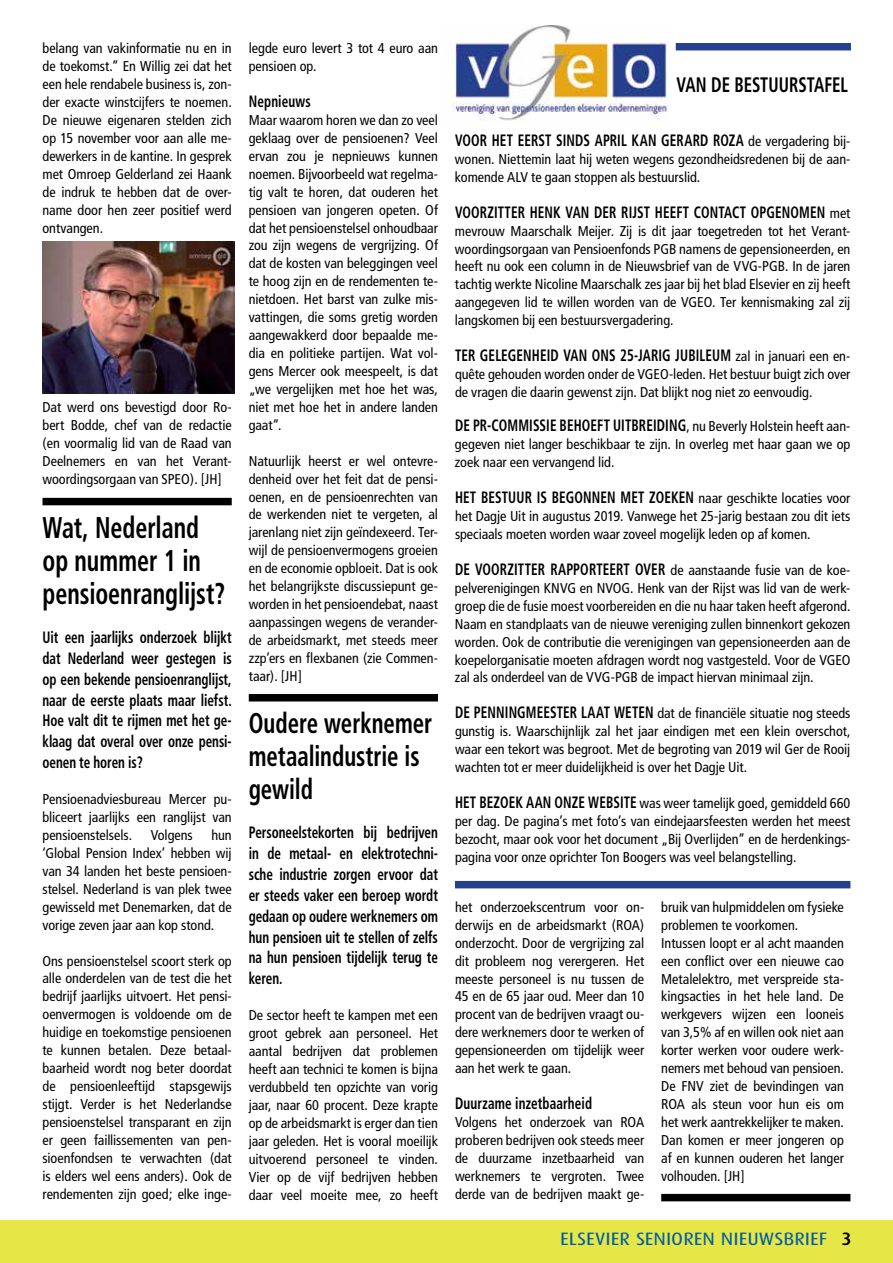
<style>
.page{position:relative;width:893px;height:1263px;background:#fff}
.page>*{position:absolute;margin:0;border:0;box-sizing:border-box;transform-origin:0 0}
.t1{font:700 condensed 30px/32.8px "Frutiger";color:#000;scale:.8 1}
.t2{font:700 condensed 28.5px/32.8px "Frutiger";color:#000;scale:.8 1}
.t3{font:700 condensed 21px "Frutiger";color:#000;scale:.8 1}
.t4{font:18px "Dax Condensed";color:#005daa;scale:1.25 1}
.t5{font:700 condensed 16.5px/20.9px "Frutiger";letter-spacing:.005em;color:#000;text-align:justify;scale:.8 1}
.t6{font:condensed 14.25px/18px "Frutiger";letter-spacing:-.005em;color:#000;text-align:justify}
.s1{font-weight:400;font-size:14.25px}
.s2{font-weight:700;font-size:16.5px}
.s3{font-weight:500;color:#000}
</style>
<div class="page">
<div style="left:0;top:1220px;width:893px;height:43px;background:#e6e646"></div>
<div style="left:43px;top:498px;width:189px;height:7px;background:#000"></div>
<img style="left:43px;top:242px;width:191px;height:151px">
<div style="left:249px;top:694px;width:189px;height:7px;background:#000"></div>
<div style="left:455px;top:881px;width:395px;height:7px;background:#25408f"></div>
<img style="left:451px;top:25px;width:218px;height:101px">
<div style="left:676px;top:43px;width:175px;height:7px;background:#25408e"></div>
<div style="left:661px;top:1194px;width:189px;height:7px;background:#000"></div>
<p class="t6" style="left:43px;top:39px;width:191px">belang van vakinformatie nu en in de toekomst.” En Willig zei dat het een hele rendabele business is, zon&shy;der exacte winstcijfers te noemen.<br>De nieuwe eigenaren stelden zich op 15 november voor aan alle me&shy;dewerkers in de kantine. In gesprek met Omroep Gelderland zei Haank de indruk te hebben dat de over&shy;name door hen zeer positief werd ontvangen.</p>
<p class="t6" style="left:43px;top:398px;width:191px">Dat werd ons bevestigd door Ro&shy;bert Bodde, chef van de redactie (en voormalig lid van de Raad van Deelnemers en van het Verant&shy;woordingsorgaan van SPEO). [JH]</p>
<h1 class="t1" style="left:43px;top:511px;width:230px">Wat, Nederland op nummer 1 in pensioenranglijst?</h1>
<p class="t5" style="left:43px;top:627px;width:238px">Uit een jaarlijks onderzoek blijkt dat Nederland weer gestegen is op een bekende pensioenranglijst, naar de eerste plaats maar liefst.<br>Hoe valt dit te rijmen met het ge&shy;klaag dat overal over onze pensi&shy;oenen te horen is?</p>
<p class="t6" style="left:43px;top:790px;width:191px">Pensioenadviesbureau Mercer pu&shy;bliceert jaarlijks een ranglijst van pensioenstelsels.</p>
<p class="t6" style="left:43px;top:826px;width:191px;text-indent:169px">hun ‘Global Pension Index’ hebben wij van 34 landen het beste pensioen&shy;stelsel. Nederland is van plek twee gewisseld met Denemarken, dat de vorige zeven jaar aan kop stond.</p>
<p class="t6" style="left:43px;top:952px;width:191px">Ons pensioenstelsel scoort sterk op alle onderdelen van de test die het bedrijf jaarlijks uitvoert. Het pensi&shy;oenvermogen is voldoende om de huidige en toekomstige pensioenen te kunnen betalen. Deze betaal&shy;baarheid wordt nog beter doordat de pensioenleeftijd stapsgewijs stijgt. Verder is het Nederlandse pensioenstelsel transparant en zijn er geen faillissementen van pen&shy;sioenfondsen te verwachten (dat is elders wel eens anders). Ook de rendementen zijn goed; elke inge-</p>
<p class="t6" style="left:151px;top:826px;width:44px">Volgens</p>
<p class="t6" style="left:249px;top:39px;width:191px">legde euro levert 3 tot 4 euro aan pensioen op.</p>
<p class="t5" style="left:249px;top:91px;width:79px">Nepnieuws</p>
<p class="t6" style="left:249px;top:111px;width:191px">Maar waarom horen we dan zo veel geklaag over de pensioenen? Veel ervan zou je nepnieuws kunnen noemen. Bijvoorbeeld wat regelma&shy;tig valt te horen, dat ouderen het pensioen van jongeren opeten. Of dat het pensioenstelsel onhoudbaar zou zijn wegens de vergrijzing. Of dat de kosten van beleggingen veel te hoog zijn en de rendementen te&shy;nietdoen. Het barst van zulke mis&shy;vattingen, die soms gretig worden aangewakkerd door bepaalde me&shy;dia en politieke partijen. Wat vol&shy;gens Mercer ook meespeelt, is dat „we vergelijken met hoe het was, niet met hoe het in andere landen gaat”.</p>
<p class="t6" style="left:249px;top:452px;width:191px">Natuurlijk heerst er wel ontevre&shy;denheid over het feit dat de pensi&shy;oenen, en de pensioenrechten van de werkenden niet te vergeten, al jarenlang niet zijn geïndexeerd. Ter&shy;wijl de pensioenvermogens groeien en de economie opbloeit. Dat is ook het belangrijkste discussiepunt ge&shy;worden in het pensioendebat, naast aanpassingen wegens de verander&shy;de arbeidsmarkt, met steeds meer zzp’ers en flexbanen (zie Commen&shy;taar). [JH]</p>
<h2 class="t2" style="left:249px;top:707px;width:231px">Oudere werknemer metaalindustrie is gewild</h2>
<p class="t5" style="left:249px;top:822px;width:238px">Personeelstekorten bij bedrijven in de metaal- en elektrotechni&shy;sche industrie zorgen ervoor dat er steeds vaker een beroep wordt gedaan op oudere werknemers om hun pensioen uit te stellen of zelfs na hun pensioen tijdelijk terug te keren.</p>
<p class="t6" style="left:249px;top:1006px;width:191px">De sector heeft te kampen met een groot gebrek aan personeel. Het aantal bedrijven dat problemen heeft aan technici te komen is bijna verdubbeld ten opzichte van vorig jaar, naar 60 procent. Deze krapte op de arbeidsmarkt is erger dan tien jaar geleden. Het is vooral moeilijk uitvoerend personeel te vinden.<br>Vier op de vijf bedrijven hebben daar veel moeite mee, zo heeft</p>
<h3 class="t3" style="left:676px;top:73px;width:216px">VAN DE BESTUURSTAFEL</h3>
<p class="t5" style="left:455px;top:130px;width:496px">VOOR HET EERST SINDS APRIL KAN GERARD ROZA <span class="s1">de vergadering bij-</span></p>
<p class="t6" style="left:455px;top:150px;width:397px">wonen. Niettemin laat hij weten wegens gezondheidsredenen bij de aan&shy;komende ALV te gaan stoppen als bestuurslid.</p>
<p class="t5" style="left:455px;top:202px;width:496px">VOORZITTER HENK VAN DER RIJST HEEFT CONTACT OPGENOMEN <span class="s1">met</span></p>
<p class="t6" style="left:455px;top:222px;width:397px">mevrouw Maarschalk Meijer. Zij is dit jaar toegetreden tot het Verant&shy;woordingsorgaan van Pensioenfonds PGB namens de gepensioneerden, en heeft nu ook een column in de Nieuwsbrief van de VVG-PGB. In de jaren tachtig werkte Nicoline Maarschalk zes jaar bij het blad Elsevier en zij heeft aangegeven lid te willen worden van de VGEO. Ter kennismaking zal zij langskomen bij een bestuursvergadering.</p>
<p class="t5" style="left:455px;top:345px;width:496px">TER GELEGENHEID VAN ONS 25-JARIG JUBILEUM <span class="s1">zal in januari een en-</span></p>
<p class="t6" style="left:455px;top:365px;width:397px">quête gehouden worden onder de VGEO-leden. Het bestuur buigt zich over de vragen die daarin gewenst zijn. Dat blijkt nog niet zo eenvoudig.</p>
<p class="t5" style="left:455px;top:415px;width:496px">DE PR-COMMISSIE BEHOEFT UITBREIDING<span class="s1">, nu Beverly Holstein heeft aan-</span></p>
<p class="t6" style="left:455px;top:435px;width:397px">gegeven niet langer beschikbaar te zijn. In overleg met haar gaan we op zoek naar een vervangend lid.</p>
<p class="t5" style="left:455px;top:487px;width:496px">HET BESTUUR IS BEGONNEN MET ZOEKEN <span class="s1">naar geschikte locaties voor</span></p>
<p class="t6" style="left:455px;top:507px;width:397px">het Dagje Uit in augustus 2019. Vanwege het 25-jarig bestaan zou dit iets speciaals moeten worden waar zoveel mogelijk leden op af komen.</p>
<p class="t5" style="left:455px;top:559px;width:496px">DE VOORZITTER RAPPORTEERT OVER <span class="s1">de aanstaande fusie van de koe-</span></p>
<p class="t6" style="left:455px;top:579px;width:397px">pelverenigingen KNVG en NVOG. Henk van der Rijst was lid van de werk&shy;groep die de fusie moest voorbereiden en die nu haar taken heeft afgerond.<br>Naam en standplaats van de nieuwe vereniging zullen binnenkort gekozen worden. Ook de contributie die verenigingen van gepensioneerden aan de koepelorganisatie moeten afdragen wordt nog vastgesteld. Voor de VGEO zal als onderdeel van de VVG-PGB de impact hiervan minimaal zijn.</p>
<p class="t6" style="left:455px;top:704px;width:397px"><span class="s2">DE PENNINGMEESTER LAAT WETEN</span> dat de financiële situatie nog steeds gunstig is. Waarschijnlijk zal het jaar eindigen met een klein overschot, waar een tekort was begroot. Met de begroting van 2019 wil Ger de Rooij wachten tot er meer duidelijkheid is over het Dagje Uit.</p>
<p class="t6" style="left:455px;top:794px;width:397px"><span class="s2">HET BEZOEK AAN ONZE WEBSITE</span> was weer tamelijk goed, gemiddeld 660 per dag. De pagina’s met foto’s van eindejaarsfeesten werden het meest bezocht, maar ook voor het document „Bij Overlijden” en de herdenkings&shy;pagina voor onze oprichter Ton Boogers was veel belangstelling.</p>
<p class="t6" style="left:455px;top:898px;width:191px">het onderzoekscentrum voor on&shy;derwijs en de arbeidsmarkt (ROA) onderzocht. Door de vergrijzing zal dit probleem nog verergeren. Het meeste personeel is nu tussen de 45 en de 65 jaar oud. Meer dan 10 procent van de bedrijven vraagt ou&shy;dere werknemers door te werken of gepensioneerden om tijdelijk weer aan het werk te gaan.</p>
<p class="t5" style="left:455px;top:1093px;width:173px">Duurzame inzetbaarheid</p>
<p class="t6" style="left:455px;top:1113px;width:191px">Volgens het onderzoek van ROA proberen bedrijven ook steeds meer de duurzame inzetbaarheid van werknemers te vergroten. Twee derde van de bedrijven maakt ge-</p>
<p class="t6" style="left:661px;top:898px;width:184px;text-align:left">bruik van hulpmiddelen om fysieke problemen te voorkomen.<br>Intussen loopt er al acht maanden een conflict over een nieuwe cao<br>Metalelektro, met verspreide sta&shy;kingsacties in het hele land. De werkgevers wijzen een looneis van 3,5% af en willen ook niet aan korter werken voor oudere werk&shy;nemers met behoud van pensioen.<br>De FNV ziet de bevindingen van<br>ROA als steun voor hun eis om het werk aantrekkelijker te maken.<br>Dan komen er meer jongeren op af en kunnen ouderen het langer volhouden. [JH]</p>
<p class="t4" style="left:560px;top:1229px;width:235px">ELSEVIER SENIOREN NIEUWSBRIEF <span class="s3">3</span></p>
</div>
